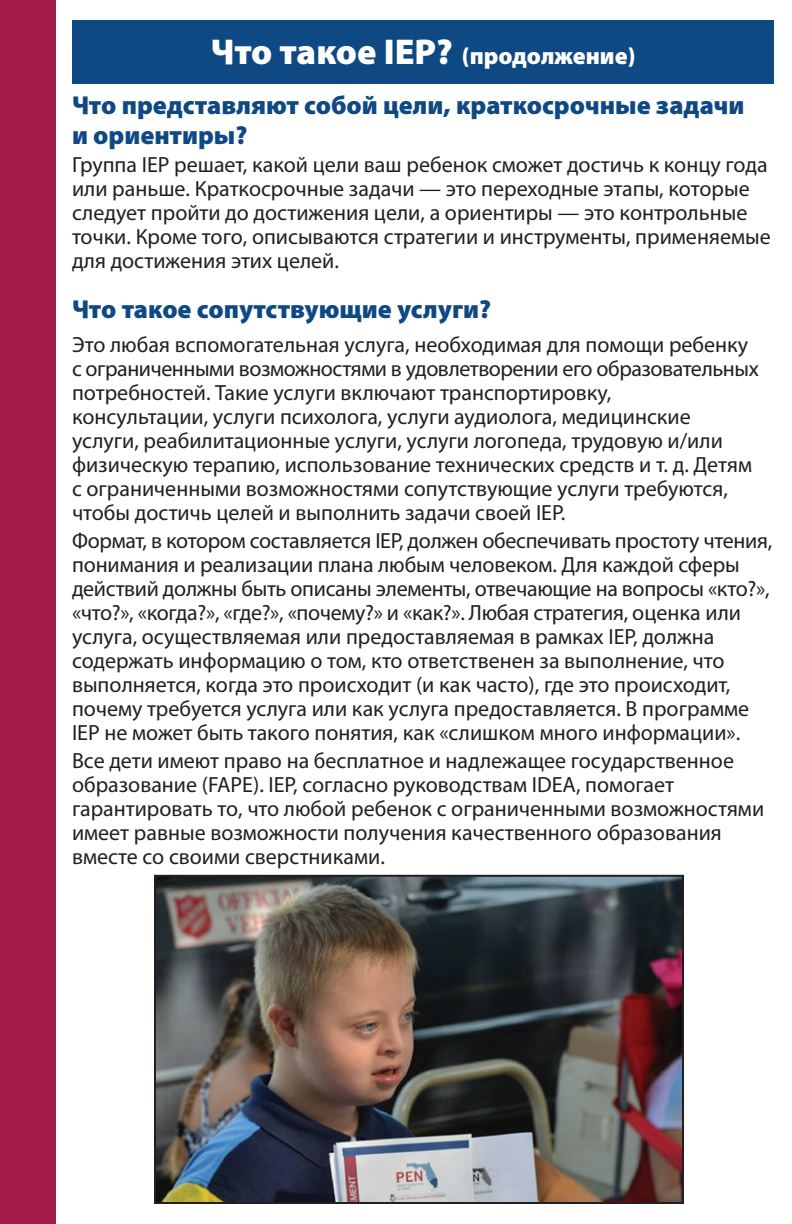
<style>
.page{position:relative;width:792px;height:1224px;background:#fff}
.page>*{position:absolute;margin:0;border:0;box-sizing:border-box;transform-origin:0 0}
.t1{font:900 26px/30px "Myriad Pro";color:#0f4984}
.t2{font:900 24px "Myriad Pro";color:#fff}
.t3{font:22px/24px "Myriad Pro";color:#231f20}
.s1{font-size:36px}
</style>
<div class="page">
<div style="left:72px;top:20px;width:702px;height:63px;background:#0f4984"></div>
<div style="left:0;top:0;width:56px;height:1224px;background:#a31c4a"></div>
<img style="left:157px;top:878px;width:524px;height:323px">
<div style="left:154px;top:875px;width:530px;height:329px;border:2px solid #231f20"></div>
<p class="t2" style="left:211px;top:39px;width:426px"><span class="s1">Что такое IEP?</span> (продолжение)</p>
<p class="t1" style="left:72px;top:89px;width:674px">Что представляют собой цели, краткосрочные задачи и ориентиры?</p>
<p class="t3" style="left:72px;top:153px;width:700px">Группа IEP решает, какой цели ваш ребенок сможет достичь к концу года или раньше. Краткосрочные задачи — это переходные этапы, которые следует пройти до достижения цели, а ориентиры — это контрольные точки. Кроме того, описываются стратегии и инструменты, применяемые для достижения этих целей.</p>
<p class="t1" style="left:72px;top:293px;width:421px">Что такое сопутствующие услуги?</p>
<p class="t3" style="left:72px;top:332px;width:688px">Это любая вспомогательная услуга, необходимая для помощи ребенку с ограниченными возможностями в удовлетворении его образовательных потребностей. Такие услуги включают транспортировку,<br>консультации, услуги психолога, услуги аудиолога, медицинские услуги, реабилитационные услуги, услуги логопеда, трудовую и/или физическую терапию, использование технических средств и т. д. Детям с ограниченными возможностями сопутствующие услуги требуются, чтобы достичь целей и выполнить задачи своей IEP.</p>
<p class="t3" style="left:72px;top:528px;width:702px">Формат, в котором составляется IEP, должен обеспечивать простоту чтения, понимания и реализации плана любым человеком. Для каждой сферы действий должны быть описаны элементы, отвечающие на вопросы «кто?», «что?», «когда?», «где?», «почему?» и «как?». Любая стратегия, оценка или услуга, осуществляемая или предоставляемая в рамках IEP, должна содержать информацию о том, кто ответственен за выполнение, что выполняется, когда это происходит (и как часто), где это происходит, почему требуется услуга или как услуга предоставляется. В программе IEP не может быть такого понятия, как «слишком много информации».</p>
<p class="t3" style="left:72px;top:748px;width:694px">Все дети имеют право на бесплатное и надлежащее государственное образование (FAPE). IEP, согласно руководствам IDEA, помогает гарантировать то, что любой ребенок с ограниченными возможностями имеет равные возможности получения качественного образования вместе со своими сверстниками.</p>
</div>
